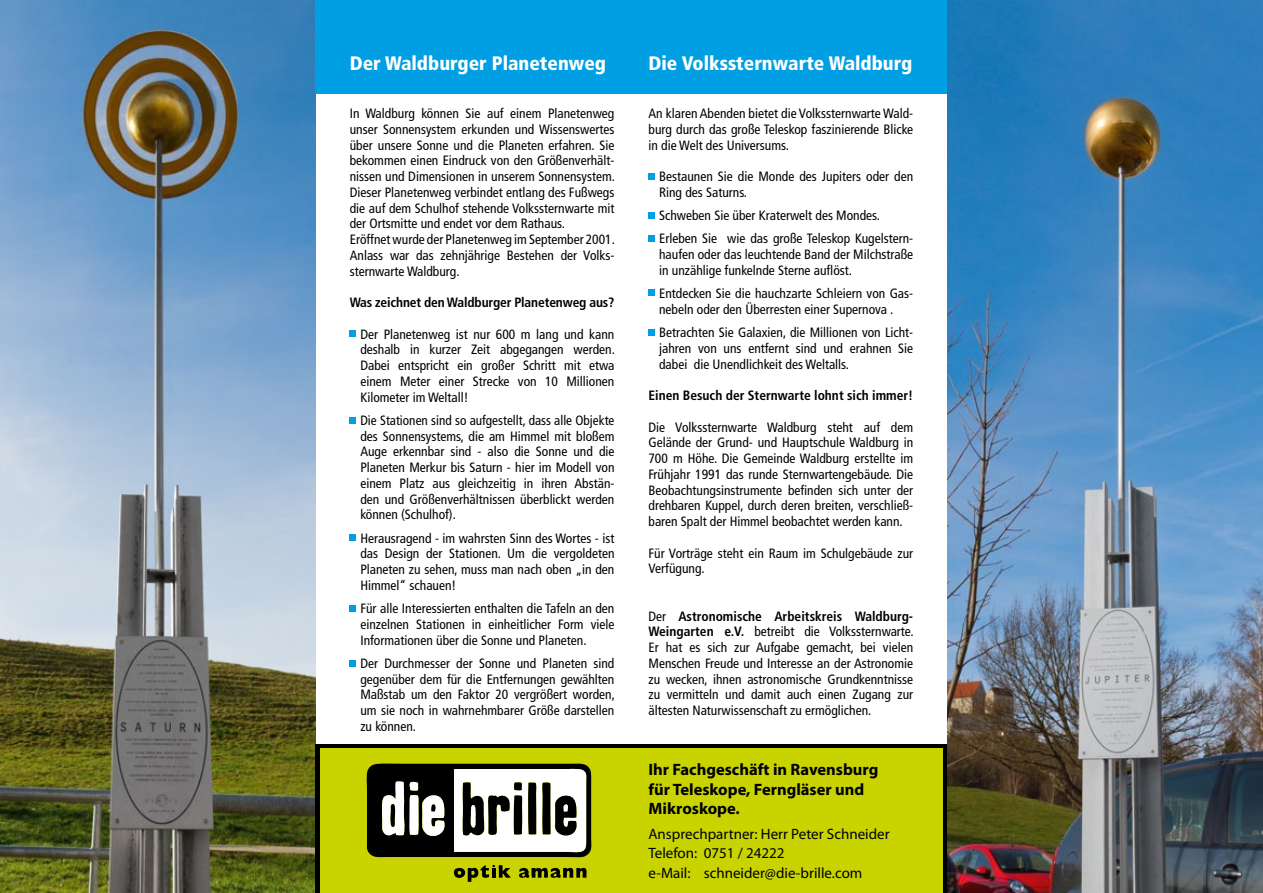
<style>
.page{position:relative;width:1263px;height:893px;background:#fff}
.page>*{position:absolute;margin:0;border:0;box-sizing:border-box;transform-origin:0 0}
.t1{font:900 condensed 19.5px "Frutiger LT Std";color:#fff}
.t2{font:700 16.5px/19.5px "Myriad Pro";color:#000}
.t3{font:15px/19.5px "Myriad Pro";color:#000}
.t4{font:condensed 13.5px/15.8px "Frutiger LT Std";color:#000;text-align:justify}
.t5{font:700 condensed 13.5px "Frutiger LT Std";letter-spacing:-.01em;color:#000}
.s1{font-weight:700}
</style>
<div class="page">
<img style="left:0;top:0;width:316px;height:893px">
<img style="left:947px;top:0;width:316px;height:893px">
<div style="left:316px;top:0;width:631px;height:94px;background:#009fe3"></div>
<svg style="left:350px;top:331px;width:6px;height:6px"></svg>
<svg style="left:350px;top:417px;width:6px;height:6px"></svg>
<svg style="left:350px;top:535px;width:6px;height:6px"></svg>
<svg style="left:350px;top:605px;width:6px;height:6px"></svg>
<svg style="left:350px;top:660px;width:6px;height:6px"></svg>
<div style="left:648px;top:174px;width:7px;height:6px;background:#009fe3"></div>
<div style="left:648px;top:212px;width:7px;height:6px;background:#009fe3"></div>
<div style="left:648px;top:235px;width:7px;height:6px;background:#009fe3"></div>
<div style="left:648px;top:290px;width:7px;height:6px;background:#009fe3"></div>
<div style="left:648px;top:329px;width:7px;height:7px;background:#009fe3"></div>
<div style="left:316px;top:744px;width:631px;height:149px;background:#000"></div>
<div style="left:320px;top:748px;width:623px;height:145px;background:#c8d300"></div>
<svg style="left:366px;top:763px;width:226px;height:94px;background:#7a7a74"></svg>
<svg style="left:453px;top:864px;width:58px;height:18px"></svg>
<svg style="left:519px;top:867px;width:68px;height:11px"></svg>
<hr style="left:492px;top:868px;width:4px;height:10px;background:#000">
<h1 class="t1" style="left:350px;top:51px;width:258px">Der Waldburger Planetenweg</h1>
<p class="t4" style="left:350px;top:106px;width:267px;text-align:left">In Waldburg können Sie auf einem Planetenweg unser Sonnensystem erkunden und Wissenswertes über unsere Sonne und die Planeten erfahren. Sie bekommen einen Eindruck von den Größenverhält&shy;nissen und Dimensionen in unserem Sonnensystem.<br>Dieser Planetenweg verbindet entlang des Fußwegs die auf dem Schulhof stehende Volkssternwarte mit der Ortsmitte und endet vor dem Rathaus.<br>Eröffnet wurde der Planetenweg im September 2001.<br>Anlass war das zehnjährige Bestehen der Volks&shy;sternwarte Waldburg.</p>
<p class="t5" style="left:350px;top:294px;width:266px">Was zeichnet den Waldburger Planetenweg aus?</p>
<p class="t4" style="left:360px;top:326px;width:256px">Der Planetenweg ist nur 600 m lang und kann deshalb in kurzer Zeit abgegangen werden.<br>Dabei entspricht ein großer Schritt mit etwa einem Meter einer Strecke von 10 Millionen Kilometer im Weltall!</p>
<p class="t4" style="left:360px;top:412px;width:256px">Die Stationen sind so aufgestellt, dass alle Objekte des Sonnensystems, die am Himmel mit bloßem Auge erkennbar sind - also die Sonne und die Planeten Merkur bis Saturn - hier im Modell von einem Platz aus gleichzeitig in ihren Abstän&shy;den und Größenverhältnissen überblickt werden können (Schulhof).</p>
<p class="t4" style="left:360px;top:530px;width:256px">Herausragend - im wahrsten Sinn des Wortes - ist das Design der Stationen. Um die vergoldeten Planeten zu sehen, muss man nach oben „in den Himmel“ schauen!</p>
<p class="t4" style="left:360px;top:601px;width:256px">Für alle Interessierten enthalten die Tafeln an den einzelnen Stationen in einheitlicher Form viele Informationen über die Sonne und Planeten.</p>
<p class="t4" style="left:360px;top:655px;width:256px">Der Durchmesser der Sonne und Planeten sind gegenüber dem für die Entfernungen gewählten Maßstab um den Faktor 20 vergrößert worden, um sie noch in wahrnehmbarer Größe darstellen zu können.</p>
<h1 class="t1" style="left:648px;top:51px;width:265px">Die Volkssternwarte Waldburg</h1>
<p class="t4" style="left:648px;top:106px;width:266px">An klaren Abenden bietet die Volkssternwarte Wald&shy;burg durch das große Teleskop faszinierende Blicke in die Welt des Universums.</p>
<p class="t4" style="left:659px;top:169px;width:256px">Bestaunen Sie die Monde des Jupiters oder den<br>Ring des Saturns.</p>
<p class="t4" style="left:659px;top:204px;width:256px;line-height:23.2px">Schweben Sie über Kraterwelt des Mondes.<br>Erleben Sie wie das große Teleskop Kugelstern-</p>
<p class="t4" style="left:659px;top:247px;width:256px">haufen oder das leuchtende Band der Milchstraße in unzählige funkelnde Sterne auflöst.</p>
<p class="t4" style="left:659px;top:286px;width:256px">Entdecken Sie die hauchzarte Schleiern von Gas&shy;nebeln oder den Überresten einer Supernova .</p>
<p class="t4" style="left:659px;top:325px;width:256px">Betrachten Sie Galaxien, die Millionen von Licht&shy;jahren von uns entfernt sind und erahnen Sie dabei die Unendlichkeit des Weltalls.</p>
<p class="t5" style="left:648px;top:387px;width:266px">Einen Besuch der Sternwarte lohnt sich immer!</p>
<p class="t4" style="left:648px;top:419px;width:266px">Die Volkssternwarte Waldburg steht auf dem Gelände der Grund- und Hauptschule Waldburg in 700 m Höhe. Die Gemeinde Waldburg erstellte im Frühjahr 1991 das runde Sternwartengebäude. Die Beobachtungsinstrumente befinden sich unter der drehbaren Kuppel, durch deren breiten, verschließ&shy;baren Spalt der Himmel beobachtet werden kann.</p>
<p class="t4" style="left:648px;top:545px;width:266px">Für Vorträge steht ein Raum im Schulgebäude zur<br>Verfügung.</p>
<p class="t4" style="left:648px;top:608px;width:267px">Der <span class="s1">Astronomische Arbeitskreis Waldburg-Weingarten e.V.</span> betreibt die Volkssternwarte.<br>Er hat es sich zur Aufgabe gemacht, bei vielen Menschen Freude und Interesse an der Astronomie zu wecken, ihnen astronomische Grundkenntnisse zu vermitteln und damit auch einen Zugang zur ältesten Naturwissenschaft zu ermöglichen.</p>
<p class="t2" style="left:648px;top:759px;width:231px">Ihr Fachgeschäft in Ravensburg für Teleskope, Ferngläser und<br>Mikroskope.</p>
<p class="t3" style="left:648px;top:824px;width:243px">Ansprechpartner: Herr Peter Schneider<br>Telefon: 0751 / 24222<br>e-Mail: schneider@die-brille.com</p>
</div>
